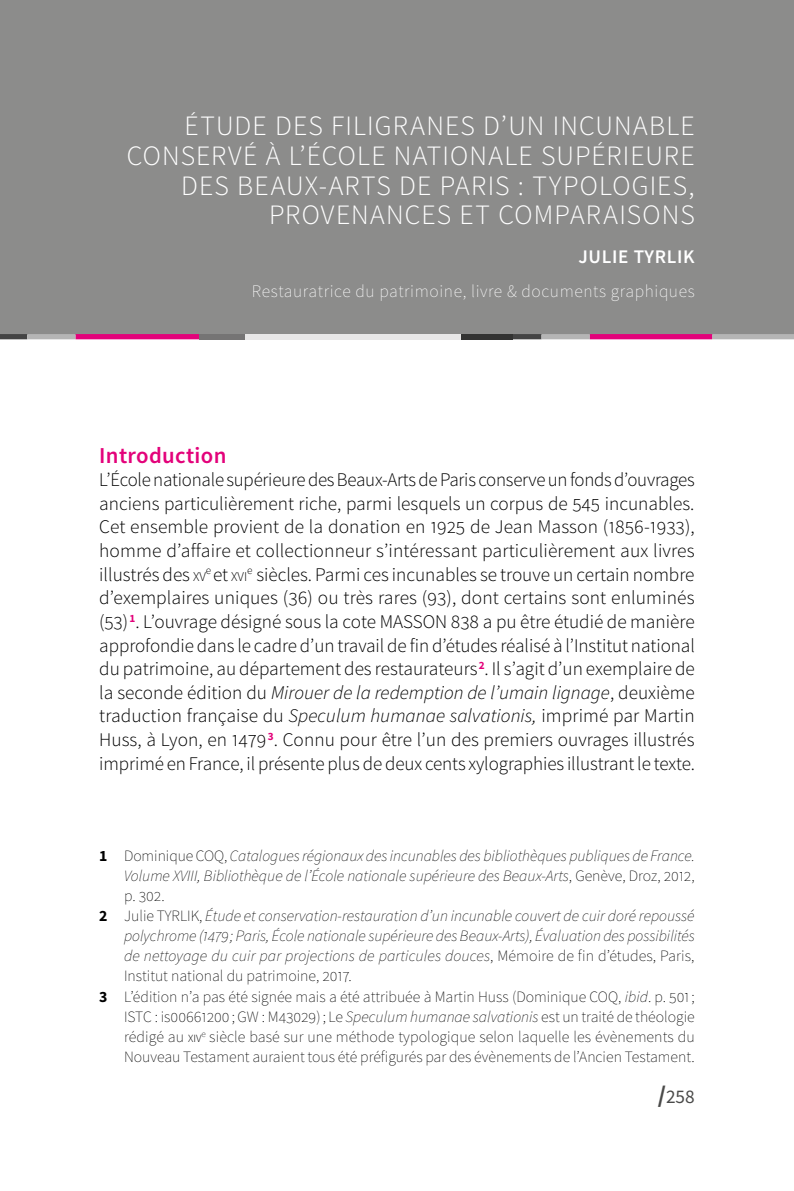
<style>
.page{position:relative;width:794px;height:1191px;background:#fff}
.page>*{position:absolute;margin:0;border:0;box-sizing:border-box;transform-origin:0 0}
.t1{font:300 28px/29.8px "Source Sans Pro";letter-spacing:.04em;color:#fff;text-align:right}
.t2{font:600 22.75px "Source Sans Pro";letter-spacing:.015em;color:#e3027a}
.t3{font:300 19.25px/23.6px "Source Sans Pro";letter-spacing:-.005em;color:#000;text-align:justify}
.t4{font:600 19.25px "Source Sans Pro";letter-spacing:.035em;color:#fff}
.t5{font:19.25px "Source Sans Pro";color:#4a4a49}
.t6{font:200 17.5px "Source Sans Pro";letter-spacing:.035em;color:#fff}
.t7{font:italic 200 15.75px "Source Sans Pro";color:#000}
.t8{font:200 15.75px "Source Sans Pro";color:#000}
.t9{font:300 13.47px "Source Sans Pro";color:#000}
.s1{font-size:13.47px}
.s2{font-style:italic}
.s3{font-size:19.25px}
.s4{font-weight:700;font-style:normal}
.s5{font-style:normal}
.s6{font-weight:700}
.s7{font-weight:300;font-size:11.03px}
.s8{font-weight:700;font-size:24.5px}
</style>
<div class="page">
<div style="left:0;top:0;width:794px;height:334px;background:#8c8c8b"></div>
<svg style="left:0;top:334px;width:794px;height:5px"></svg>
<div style="left:199px;top:334px;width:46px;height:5px;background:#757474"></div>
<div style="left:245px;top:334px;width:216px;height:5px;background:#e8e7e7"></div>
<div style="left:461px;top:334px;width:52px;height:5px;background:#333332"></div>
<h1 class="t1" style="left:127px;top:111px;width:569px">ÉTUDE DES FILIGRANES D’UN INCUNABLE CONSERVÉ À L’ÉCOLE NATIONALE SUPÉRIEURE DES BEAUX-ARTS DE PARIS : TYPOLOGIES, PROVENANCES ET COMPARAISONS</h1>
<p class="t4" style="left:578px;top:244px;width:118px">JULIE TYRLIK</p>
<p class="t6" style="left:252px;top:281px;width:444px">Restauratrice du patrimoine, livre &amp; documents graphiques</p>
<p class="t2" style="left:99px;top:440px;width:129px">Introduction</p>
<p class="t3" style="left:99px;top:468px;width:597px">L’École nationale supérieure des Beaux-Arts de Paris conserve un fonds d’ouvrages anciens particulièrement riche, parmi lesquels un corpus de 545 incunables.<br>Cet ensemble provient de la donation en 1925 de Jean Masson (1856-1933), homme d’affaire et collectionneur s’intéressant particulièrement aux livres illustrés des <span class="s1">XV</span></p>
<p class="t3" style="left:99px;top:562px;width:597px;text-indent:148px"><sup>e</sup> siècles. Parmi ces incunables se trouve un certain nombre d’exemplaires uniques (36) ou très rares (93), dont certains sont enluminés (53)<sup>1</sup>. L’ouvrage désigné sous la cote MASSON 838 a pu être étudié de manière approfondie dans le cadre d’un travail de fin d’études réalisé à l’Institut national du patrimoine, au département des restaurateurs<sup>2</sup>. Il s’agit d’un exemplaire de la seconde édition du <span class="s2">Mirouer de la redemption de l’umain lignage</span>, deuxième traduction française du <span class="s2">Speculum humanae salvationis,</span> imprimé par Martin Huss, à Lyon, en 1479 <sup>3</sup>. Connu pour être l’un des premiers ouvrages illustrés imprimé en France, il présente plus de deux cents xylographies illustrant le texte.</p>
<p class="t9" style="left:206px;top:568px;width:43px"><sup>e</sup> <span class="s3">et</span> XVI</p>
<p class="t7" style="left:99px;top:846px;width:597px"><span class="s4">1</span> <span class="s5">Dominique COQ,</span> Catalogues régionaux des incunables des bibliothèques publiques de France.</p>
<p class="t7" style="left:124px;top:866px;width:572px">Volume XVIII, Bibliothèque de l’École nationale supérieure des Beaux-Arts<span class="s5">, Genève, Droz, 2012,</span></p>
<p class="t8" style="left:124px;top:886px;width:42px">p. 302.</p>
<p class="t7" style="left:99px;top:906px;width:597px"><span class="s4">2</span> <span class="s5">Julie TYRLIK,</span> Étude et conservation-restauration d’un incunable couvert de cuir doré repoussé</p>
<p class="t7" style="left:124px;top:926px;width:572px">polychrome (1479 ; Paris, École nationale supérieure des Beaux-Arts), Évaluation des possibilités</p>
<p class="t7" style="left:124px;top:946px;width:572px">de nettoyage du cuir par projections de particules douces<span class="s5">, Mémoire de fin d’études, Paris,</span></p>
<p class="t8" style="left:124px;top:966px;width:229px">Institut national du patrimoine, 2017.</p>
<p class="t8" style="left:99px;top:986px;width:597px"><span class="s6">3</span> L’édition n’a pas été signée mais a été attribuée à Martin Huss (Dominique COQ, <span class="s2">ibid</span>. p. 501;</p>
<p class="t8" style="left:124px;top:1007px;width:572px">ISTC : is00661200 ; GW : M43029); Le <span class="s2">Speculum humanae salvationis</span> est un traité de théologie</p>
<p class="t8" style="left:124px;top:1027px;width:572px">rédigé au <span class="s7">XIV</span><sup>e</sup> siècle basé sur une méthode typologique selon laquelle les évènements du</p>
<p class="t8" style="left:124px;top:1047px;width:572px">Nouveau Testament auraient tous été préfigurés par des évènements de l’Ancien Testament.</p>
<p class="t5" style="left:657px;top:1084px;width:39px"><span class="s8">/</span>258</p>
</div>
